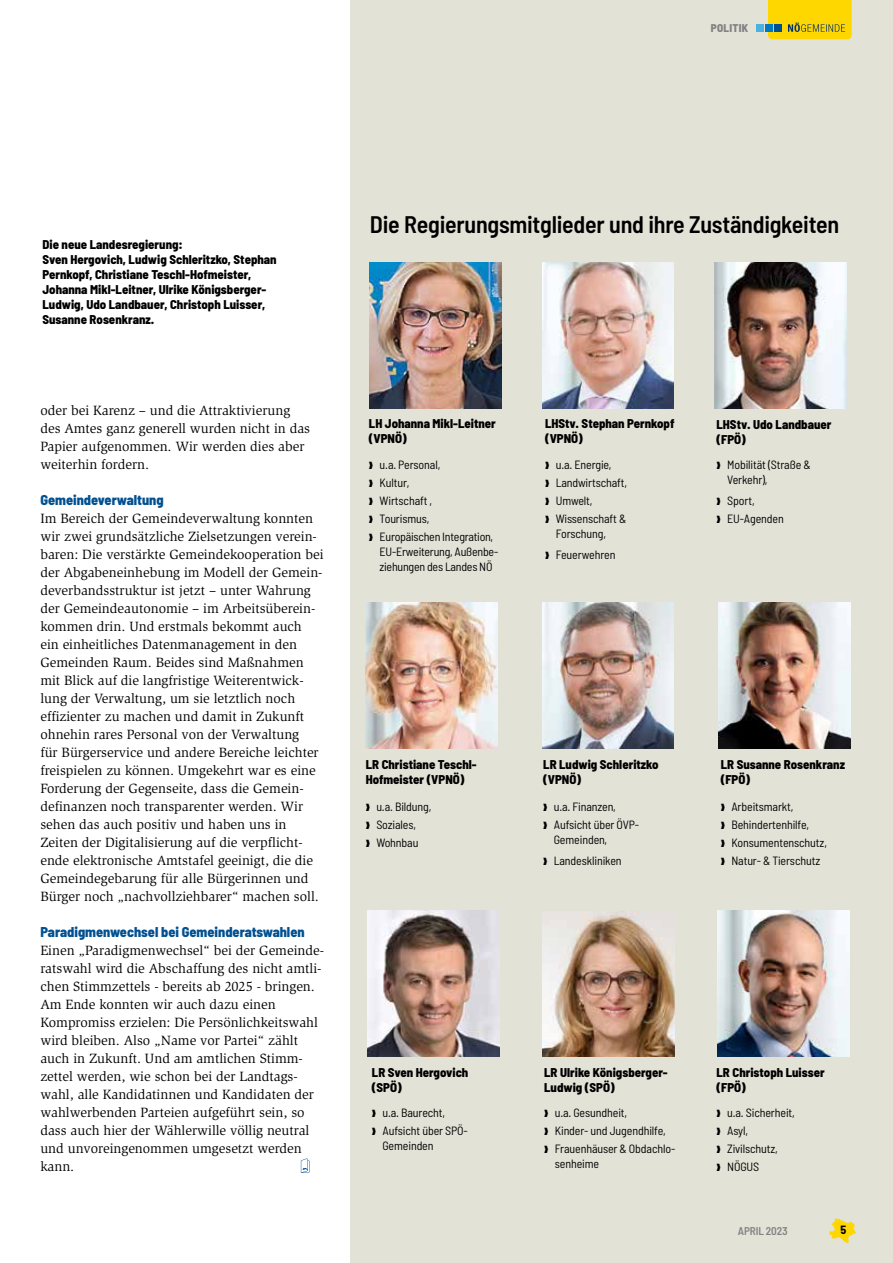
<style>
.page{position:relative;width:893px;height:1263px;background:#fff}
.page>*{position:absolute;margin:0;border:0;box-sizing:border-box;transform-origin:0 0}
.t1{font:600 semi-condensed 24px "Barlow";letter-spacing:-.01em;color:#000}
.t2{font:800 semi-condensed 14.25px "Barlow";color:#005091}
.t3{font:13.8px/18px "Slimbach Std";color:#000}
.t4{font:800 semi-condensed 12.75px/15px "Barlow";color:#000}
.t5{font:semi-condensed 12px/18px "Barlow";letter-spacing:-.01em;color:#000}
.t6{font:700 semi-condensed 12px "Barlow";color:#000}
.t7{font:600 semi-condensed 11.25px "Barlow";letter-spacing:-.01em;color:#838283}
.t8{font:800 semi-condensed 11.25px "Barlow";letter-spacing:.02em;color:#838283}
</style>
<div class="page">
<div style="left:351px;top:0;width:542px;height:1263px;background:#e3e2d7"></div>
<svg style="left:301px;top:1158px;width:9px;height:15px"></svg>
<img style="left:370px;top:262px;width:132px;height:146px">
<img style="left:542px;top:262px;width:132px;height:146px">
<img style="left:714px;top:262px;width:132px;height:146px">
<img style="left:366px;top:602px;width:131px;height:146px">
<img style="left:542px;top:602px;width:132px;height:146px">
<img style="left:719px;top:602px;width:131px;height:146px">
<img style="left:718px;top:911px;width:131px;height:146px">
<img style="left:368px;top:911px;width:131px;height:146px">
<img style="left:543px;top:912px;width:131px;height:145px">
<svg style="left:829px;top:1218px;width:27px;height:25px"></svg>
<svg style="left:768px;top:0;width:84px;height:39px;background:#f2cf06"></svg>
<div style="left:756px;top:24px;width:7px;height:8px;background:#4ab1e4"></div>
<div style="left:765px;top:24px;width:8px;height:8px;background:#0077bf"></div>
<div style="left:774px;top:24px;width:8px;height:8px;background:#005091"></div>
<p class="t8" style="left:711px;top:21px;width:39px">POLITIK</p>
<p class="t4" style="left:43px;top:237px;width:236px">Die neue Landesregierung:<br>Sven Hergovich, Ludwig Schleritzko, Stephan Pernkopf, Christiane Teschl-Hofmeister, Johanna Mikl-Leitner, Ulrike Königsberger-Ludwig, Udo Landbauer, Christoph Luisser, Susanne Rosenkranz.</p>
<p class="t3" style="left:40px;top:401px;width:271px">oder bei Karenz – und die Attraktivierung des Amtes ganz generell wurden nicht in das Papier aufgenommen. Wir werden dies aber weiterhin fordern.</p>
<p class="t2" style="left:40px;top:491px;width:125px">Gemeindeverwaltung</p>
<p class="t3" style="left:40px;top:509px;width:285px">Im Bereich der Gemeindeverwaltung konnten wir zwei grundsätzliche Zielsetzungen verein&shy;baren: Die verstärkte Gemeindekooperation bei der Abgabeneinhebung im Modell der Gemein&shy;deverbandsstruktur ist jetzt – unter Wahrung der Gemeindeautonomie – im Arbeitsüberein&shy;kommen drin. Und erstmals bekommt auch ein einheitliches Datenmanagement in den Gemeinden Raum. Beides sind Maßnahmen mit Blick auf die langfristige Weiterentwick&shy;lung der Verwaltung, um sie letztlich noch effizienter zu machen und damit in Zukunft ohnehin rares Personal von der Verwaltung<br>für Bürgerservice und andere Bereiche leichter freispielen zu können. Umgekehrt war es eine Forderung der Gegenseite, dass die Gemein&shy;definanzen noch transparenter werden. Wir sehen das auch positiv und haben uns in Zeiten der Digitalisierung auf die verpflicht&shy;ende elektronische Amtstafel geeinigt, die die Gemeindegebarung für alle Bürgerinnen und Bürger noch „nachvollziehbarer“ machen soll.</p>
<p class="t2" style="left:40px;top:923px;width:266px">Paradigmenwechsel bei Gemeinderatswahlen</p>
<p class="t3" style="left:40px;top:941px;width:285px">Einen „Paradigmenwechsel“ bei der Gemeinde&shy;ratswahl wird die Abschaffung des nicht amtli&shy;chen Stimmzettels - bereits ab 2025 - bringen.<br>Am Ende konnten wir auch dazu einen Kompromiss erzielen: Die Persönlichkeitswahl wird bleiben. Also „Name vor Partei“ zählt auch in Zukunft. Und am amtlichen Stimm&shy;zettel werden, wie schon bei der Landtags&shy;wahl, alle Kandidatinnen und Kandidaten der wahlwerbenden Parteien aufgeführt sein, so dass auch hier der Wählerwille völlig neutral und unvoreingenommen umgesetzt werden kann.</p>
<h1 class="t1" style="left:370px;top:210px;width:471px">Die Regierungsmitglieder und ihre Zuständigkeiten</h1>
<p class="t4" style="left:369px;top:416px;width:128px">LH Johanna Mikl-Leitner (VPNÖ)</p>
<p class="t5" style="left:369px;top:455px;width:126px">❱ u.a. Personal,<br>❱ Kultur,<br>❱ Wirtschaft ,<br>❱ Tourismus,<br>❱ Europäischen Integration,</p>
<p class="t5" style="left:380px;top:544px;width:120px;line-height:15px">EU-Erweiterung, Außenbe&shy;ziehungen des Landes NÖ</p>
<p class="t4" style="left:545px;top:416px;width:131px">LHStv. Stephan Pernkopf (VPNÖ)</p>
<p class="t5" style="left:545px;top:455px;width:84px">❱ u.a. Energie,<br>❱ Landwirtschaft, ❱ Umwelt,<br>❱ Wissenschaft &amp;</p>
<p class="t5" style="left:545px;top:523px;width:72px;line-height:21px;text-align:center">Forschung,<br>❱ Feuerwehren</p>
<p class="t4" style="left:716px;top:417px;width:116px">LHStv. Udo Landbauer (FPÖ)</p>
<p class="t5" style="left:727px;top:457px;width:85px;line-height:15px;text-indent:-11px">❱ Mobilität (Straße &amp;<br>Verkehr),</p>
<p class="t5" style="left:716px;top:491px;width:69px">❱ Sport,<br>❱ EU-Agenden</p>
<p class="t4" style="left:366px;top:757px;width:112px">LR Christiane Teschl-<br>Hofmeister (VPNÖ)</p>
<p class="t5" style="left:366px;top:797px;width:67px">❱ u.a. Bildung, ❱ Soziales,<br>❱ Wohnbau</p>
<p class="t4" style="left:543px;top:757px;width:117px">LR Ludwig Schleritzko (VPNÖ)</p>
<p class="t5" style="left:543px;top:797px;width:97px">❱ u.a. Finanzen,<br>❱ Aufsicht über ÖVP-</p>
<p class="t5" style="left:543px;top:829px;width:80px;line-height:21px;text-align:center">Gemeinden,<br>❱ Landeskliniken</p>
<p class="t4" style="left:721px;top:757px;width:126px">LR Susanne Rosenkranz (FPÖ)</p>
<p class="t5" style="left:721px;top:797px;width:108px">❱ Arbeitsmarkt,<br>❱ Behindertenhilfe,<br>❱ Konsumentenschutz, ❱ Natur- &amp; Tierschutz</p>
<p class="t4" style="left:372px;top:1064px;width:98px">LR Sven Hergovich (SPÖ)</p>
<p class="t5" style="left:372px;top:1103px;width:97px">❱ u.a. Baurecht,<br>❱ Aufsicht über SPÖ-</p>
<p class="t5" style="left:383px;top:1136px;width:53px">Gemeinden</p>
<p class="t4" style="left:544px;top:1064px;width:125px">LR Ulrike Königsberger-<br>Ludwig (SPÖ)</p>
<p class="t5" style="left:544px;top:1103px;width:133px">❱ u.a. Gesundheit,<br>❱ Kinder- und Jugendhilfe,<br>❱ Frauenhäuser &amp; Obdachlo-</p>
<p class="t5" style="left:555px;top:1154px;width:46px">senheime</p>
<p class="t4" style="left:716px;top:1064px;width:110px">LR Christoph Luisser (FPÖ)</p>
<p class="t5" style="left:716px;top:1103px;width:80px">❱ u.a. Sicherheit, ❱ Asyl,<br>❱ Zivilschutz,<br>❱ NÖGUS</p>
<p class="t7" style="left:738px;top:1224px;width:51px">APRIL 2023</p>
<p class="t6" style="left:840px;top:1222px;width:7px">5</p>
</div>
